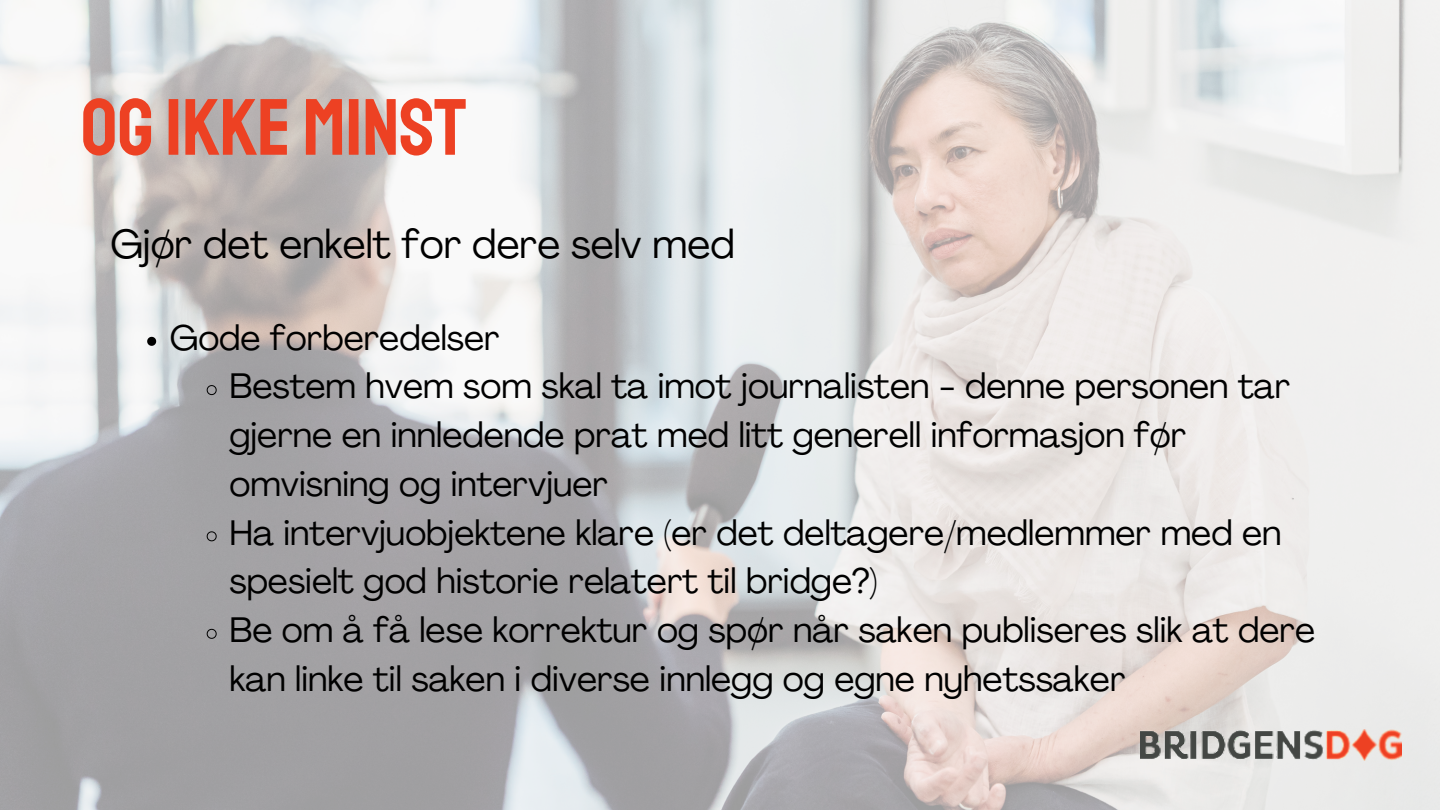
<style>
.page{position:relative;width:1440px;height:810px;background:#fff}
.page>*{position:absolute;margin:0;border:0;box-sizing:border-box;transform-origin:0 0}
.t1{font:80px "Staatliches";color:#ed4123}
.t2{font:40px "Agrandir";color:#000}
.t3{font:35px/48.8px "Agrandir";color:#000}
</style>
<div class="page">
<img style="left:0;top:0;width:1440px;height:810px">
<img style="left:1140px;top:729px;width:261px;height:32px">
<svg style="left:147px;top:337px;width:9px;height:9px"></svg>
<svg style="left:206px;top:385px;width:11px;height:10px"></svg>
<svg style="left:206px;top:531px;width:11px;height:11px"></svg>
<svg style="left:206px;top:628px;width:11px;height:11px"></svg>
<h1 class="t1" style="left:81px;top:79px;width:387px">OG IKKE MINST</h1>
<p class="t2" style="left:110px;top:228px;width:626px">Gjør det enkelt for dere selv med</p>
<p class="t3" style="left:229px;top:316px;width:1087px;text-indent:-59px">Gode forberedelser<br>Bestem hvem som skal ta imot journalisten - denne personen tar gjerne en innledende prat med litt generell informasjon før omvisning og intervjuer<br>Ha intervjuobjektene klare (er det deltagere/medlemmer med en spesielt god historie relatert til bridge?)<br>Be om å få lese korrektur og spør når saken publiseres slik at dere kan linke til saken i diverse innlegg og egne nyhetssaker</p>
</div>
